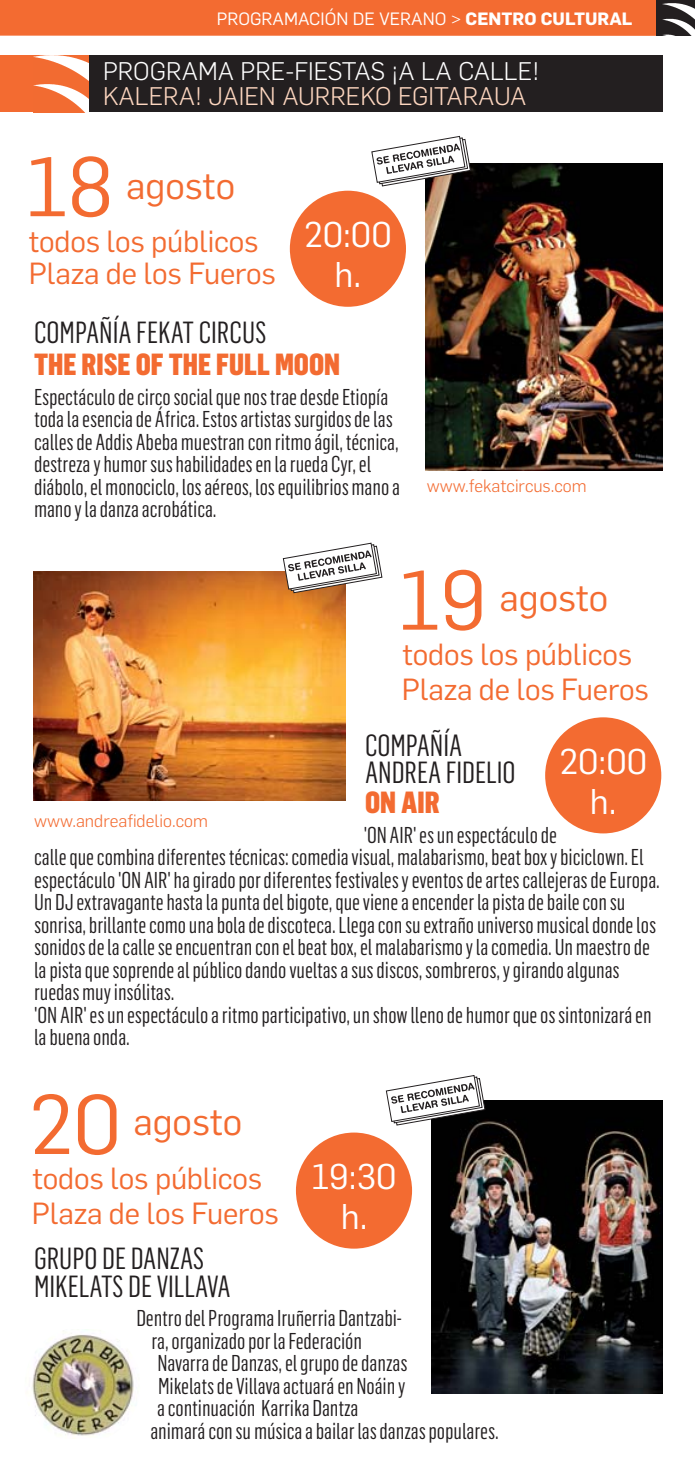
<style>
.page{position:relative;width:695px;height:1482px;background:#fff}
.page>*{position:absolute;margin:0;border:0;box-sizing:border-box;transform-origin:0 0}
.t1{font:82.5px "Flama";color:#f36b31}
.t2{font:37.5px "Flama";color:#f36b31}
.t3{font:35px/40px "Flama";color:#fff;text-align:center}
.t4{font:30px "Flama";letter-spacing:-.005em;color:#f36b31}
.t5{font:30px/27.5px "Flama Condensed";color:#231f20}
.t6{font:900 30px "Flama Condensed";color:#f36b31}
.t7{font:300 25px "Flama";color:#fff}
.t8{font:300 25px "Flama";color:#fdd6bf}
.t9{font:22.5px/22.5px "Flama Condensed";letter-spacing:-.005em;color:#231f20}
.t10{font:300 17.5px "Flama";color:#f36b31}
.t11{font:17.5px "Flama";color:#fff}
.s1{font-weight:700}
.s2{font-size:82.5px}
</style>
<div class="page">
<div style="left:0;top:0;width:694px;height:36px;background:#f36b31"></div>
<img style="left:668px;top:35px;width:26px;height:1px">
<div style="left:656px;top:0;width:38px;height:35px;background:#231f20"></div>
<img style="left:662px;top:4px;width:32px;height:31px">
<img style="left:33px;top:572px;width:312px;height:228px">
<img style="left:431px;top:1100px;width:231px;height:293px">
<svg style="left:283px;top:542px;width:99px;height:51px"></svg>
<div style="left:41px;top:55px;width:621px;height:57px;background:#231f20"></div>
<div style="left:0;top:55px;width:88px;height:57px;background:#f36b31"></div>
<img style="left:34px;top:55px;width:54px;height:57px">
<div style="left:545px;top:717px;width:116px;height:116px;background:#f36b31;border-radius:50%"></div>
<div style="left:296px;top:1132px;width:116px;height:116px;background:#f36b31;border-radius:50%"></div>
<img style="left:32px;top:1329px;width:102px;height:107px">
<div style="left:290px;top:191px;width:116px;height:116px;background:#f36b31;border-radius:50%"></div>
<img style="left:425px;top:163px;width:237px;height:308px">
<svg style="left:371px;top:136px;width:100px;height:50px"></svg>
<svg style="left:385px;top:1075px;width:100px;height:50px"></svg>
<p class="t11" style="left:217px;top:12px;width:417px">PROGRAMACIÓN DE VERANO &gt; <span class="s1">CENTRO CULTURAL</span></p>
<p class="t7" style="left:103px;top:62px;width:437px">PROGRAMA PRE-FIESTAS ¡A LA CALLE!</p>
<p class="t8" style="left:103px;top:87px;width:425px">KALERA! JAIEN AURREKO EGITARAUA</p>
<h2 class="t2" style="left:26px;top:172px;width:210px"><span class="s2">18</span> agosto</h2>
<h3 class="t4" style="left:29px;top:230px;width:231px">todos los públicos</h3>
<h3 class="t3" style="left:304px;top:218px;width:89px">20:00 h.</h3>
<h3 class="t4" style="left:29px;top:263px;width:249px">Plaza de los Fueros</h3>
<h3 class="t5" style="left:34px;top:321px;width:234px">COMPAÑÍA FEKAT CIRCUS</h3>
<h3 class="t6" style="left:34px;top:353px;width:307px">THE RISE OF THE FULL MOON</h3>
<p class="t9" style="left:34px;top:387px;width:367px">Espectáculo de circo social que nos trae desde Etiopía toda la esencia de África. Estos artistas surgidos de las calles de Addis Abeba muestran con ritmo ágil, técnica, destreza y humor sus habilidades en la rueda Cyr, el diábolo, el monociclo, los aéreos, los equilibrios mano a mano y la danza acrobática.</p>
<p class="t10" style="left:426px;top:480px;width:161px">www.fekatcircus.com</p>
<h1 class="t1" style="left:399px;top:571px;width:89px">19</h1>
<h2 class="t2" style="left:499px;top:584px;width:110px">agosto</h2>
<h3 class="t4" style="left:402px;top:643px;width:231px">todos los públicos</h3>
<h3 class="t4" style="left:401px;top:678px;width:248px">Plaza de los Fueros</h3>
<h3 class="t5" style="left:365px;top:734px;width:152px">COMPAÑÍA<br>ANDREA FIDELIO</h3>
<h3 class="t6" style="left:365px;top:791px;width:76px">ON AIR</h3>
<p class="t9" style="left:34px;top:825px;width:627px;text-indent:329px">'ON AIR' es un espectáculo de<br>calle que combina diferentes técnicas: comedia visual, malabarismo, beat box y biciclown. El espectáculo 'ON AIR' ha girado por diferentes festivales y eventos de artes callejeras de Europa.<br>Un DJ extravagante hasta la punta del bigote, que viene a encender la pista de baile con su sonrisa, brillante como una bola de discoteca. Llega con su extraño universo musical donde los sonidos de la calle se encuentran con el beat box, el malabarismo y la comedia. Un maestro de la pista que soprende al público dando vueltas a sus discos, sombreros, y girando algunas ruedas muy insólitas.<br>'ON AIR' es un espectáculo a ritmo participativo, un show lleno de humor que os sintonizará en la buena onda.</p>
<h3 class="t3" style="left:559px;top:745px;width:89px">20:00 h.</h3>
<p class="t10" style="left:34px;top:814px;width:175px">www.andreafidelio.com</p>
<h1 class="t1" style="left:29px;top:1095px;width:94px">20</h1>
<h2 class="t2" style="left:133px;top:1108px;width:110px">agosto</h2>
<h3 class="t4" style="left:33px;top:1167px;width:231px">todos los públicos</h3>
<h3 class="t4" style="left:32px;top:1202px;width:249px">Plaza de los Fueros</h3>
<h3 class="t3" style="left:312px;top:1160px;width:86px">19:30 h.</h3>
<h3 class="t5" style="left:34px;top:1247px;width:198px">GRUPO DE DANZAS<br>MIKELATS DE VILLAVA</h3>
<p class="t9" style="left:136px;top:1308px;width:267px">Dentro del Programa Iruñerria Dantzabi-</p>
<p class="t9" style="left:151px;top:1331px;width:212px">ra, organizado por la Federación</p>
<p class="t9" style="left:157px;top:1353px;width:251px">Navarra de Danzas, el grupo de danzas</p>
<p class="t9" style="left:158px;top:1376px;width:249px">Mikelats de Villava actuará en Noáin y</p>
<p class="t9" style="left:157px;top:1398px;width:203px">a continuación Karrika Dantza</p>
<p class="t9" style="left:150px;top:1421px;width:349px">animará con su música a bailar las danzas populares.</p>
</div>
